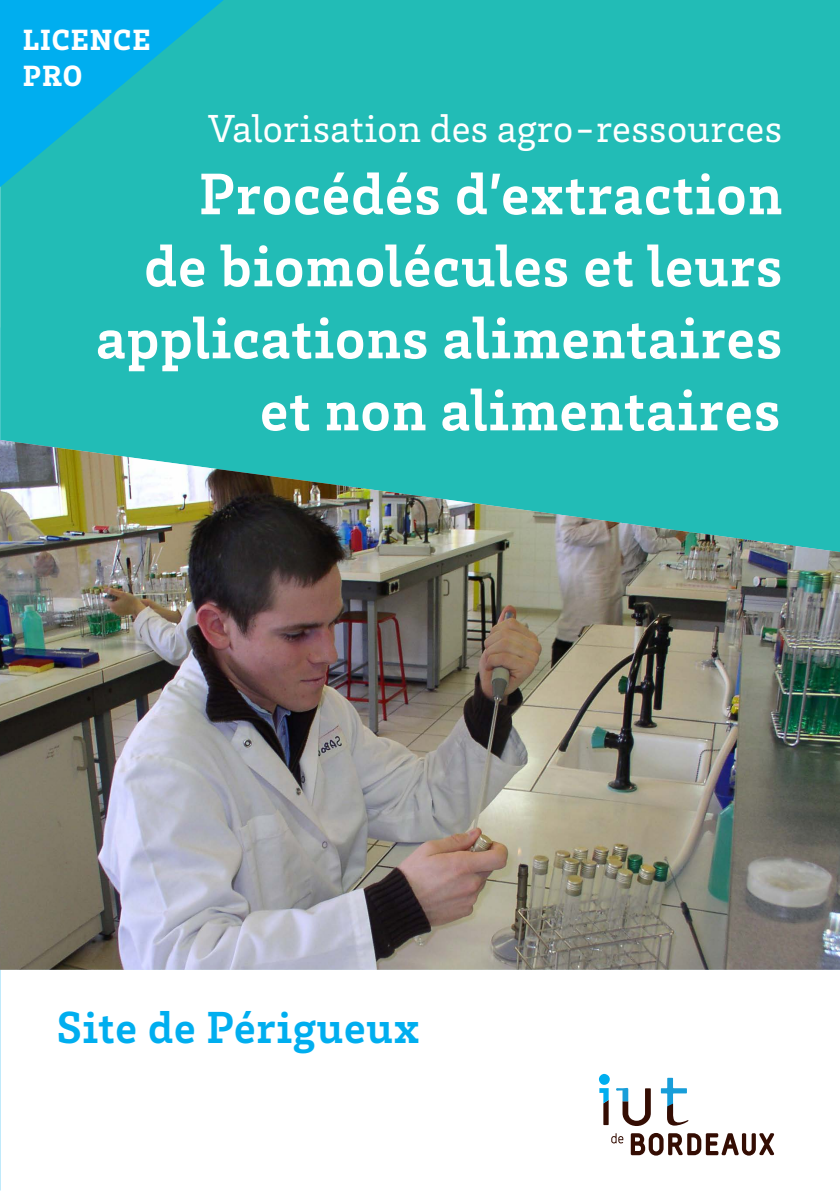
<style>
.page{position:relative;width:840px;height:1191px;background:#fff}
.page>*{position:absolute;margin:0;border:0;box-sizing:border-box;transform-origin:0 0}
._00_Titre_Mention{font:700 60px/72px "Brix Slab";letter-spacing:.02em;color:#fff;text-align:right}
.Etude{font:700 46px "Brix Slab";letter-spacing:.02em;color:#00aeef}
._00_Titre_Mention-2{font:40px "Brix Slab";letter-spacing:.01em;color:#fff}
._00_Titre_Diplome{font:900 30px/36px "Brix Slab";letter-spacing:.035em;color:#fff}
</style>
<div class="page">
<div style="left:0;top:0;width:839px;height:440px;background:#22bcb6"></div>
<img style="left:0;top:440px;width:839px;height:529px">
<svg style="left:0;top:0;width:223px;height:187px;background:#10b4d2"></svg>
<svg style="left:630px;top:1133px;width:143px;height:22px"></svg>
<svg style="left:611px;top:1133px;width:12px;height:10px"></svg>
<svg style="left:660px;top:1077px;width:28px;height:48px"></svg>
<svg style="left:616px;top:1088px;width:34px;height:38px"></svg>
<div style="left:598px;top:1074px;width:11px;height:10px;background:#00aeef;border-radius:50%"></div>
<svg style="left:599px;top:1088px;width:9px;height:37px"></svg>
<p class="_00_Titre_Diplome" style="left:23px;top:20px;width:129px">LICENCE<br>PRO</p>
<p class="_00_Titre_Mention-2" style="left:208px;top:103px;width:575px">Valorisation des agro-ressources</p>
<p class="_00_Titre_Mention" style="left:96px;top:155px;width:687px">Procédés d’extraction<br>de biomolécules et leurs applications alimentaires et non alimentaires</p>
<p class="Etude" style="left:57px;top:997px;width:364px">Site de Périgueux</p>
</div>
